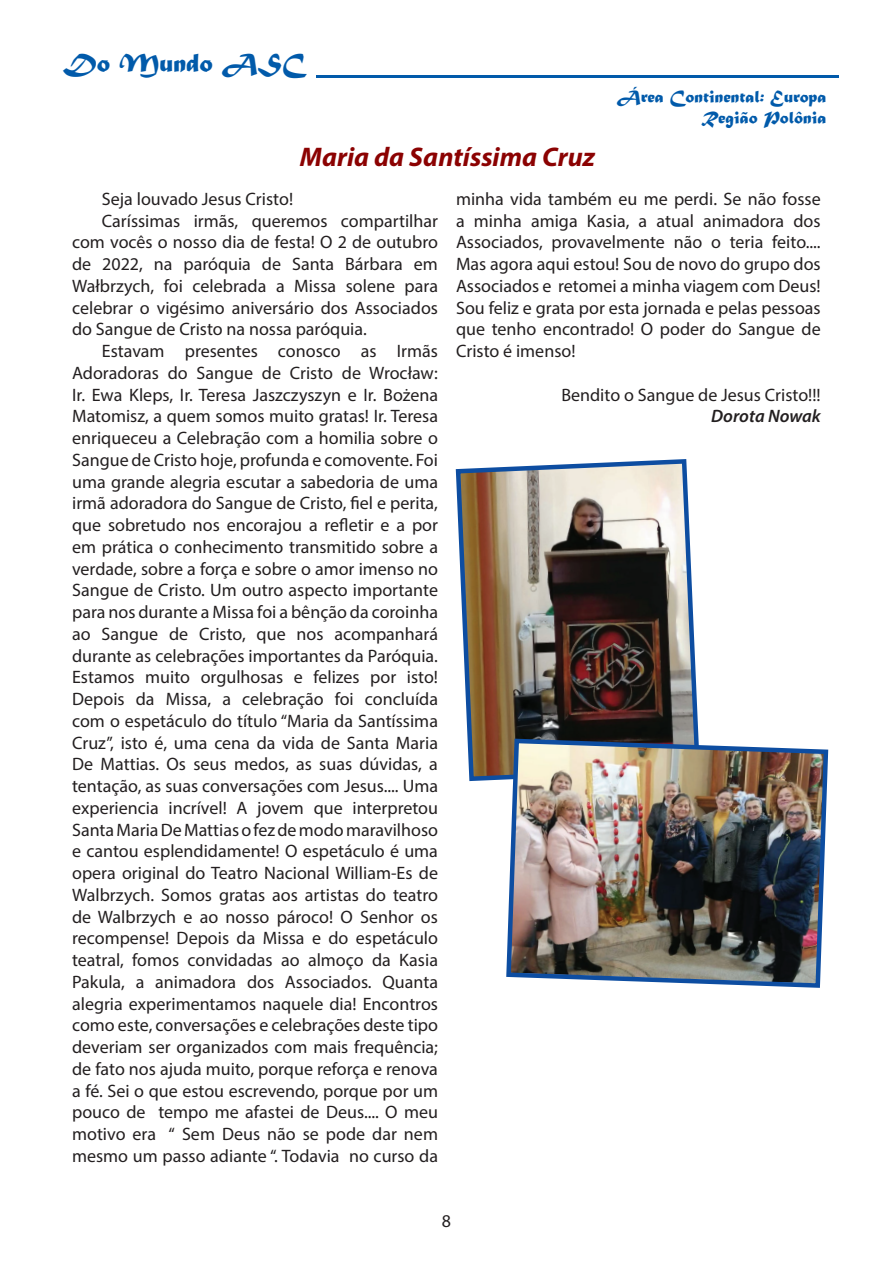
<style>
.page{position:relative;width:893px;height:1263px;background:#fff}
.page>*{position:absolute;margin:0;border:0;box-sizing:border-box;transform-origin:0 0}
.t1{font:italic 700 27px "Myriad Pro";color:#8b0202}
.t2{font:27px "Matura MT Script Capitals";color:#015aaa}
.t3{font:18px/21.8px "Myriad Pro";color:#231f20;text-align:justify}
.t4{font:18px/21.6px "Matura MT Script Capitals";color:#015aaa;text-align:right}
.t5{font:italic 600 18px "Myriad Pro";color:#231f20}
</style>
<div class="page">
<img style="left:455px;top:459px;width:244px;height:323px">
<img style="left:504px;top:736px;width:325px;height:252px">
<hr style="left:316px;top:75px;width:523px;height:3px;background:#015aaa">
<h1 class="t2" style="left:63px;top:46px;width:244px">Do Mundo ASC</h1>
<h1 class="t1" style="left:300px;top:139px;width:297px">Maria da Santíssima Cruz</h1>
<p class="t4" style="left:617px;top:87px;width:211px">Área Continental: Europa<br>Região Polônia</p>
<p class="t3" style="left:102px;top:188px;width:193px">Seja louvado Jesus Cristo!</p>
<p class="t3" style="left:102px;top:209px;width:338px">Caríssimas irmãs, queremos compartilhar</p>
<p class="t3" style="left:72px;top:231px;width:367px">com vocês o nosso dia de festa! O 2 de outubro</p>
<p class="t3" style="left:72px;top:253px;width:367px">de 2022, na paróquia de Santa Bárbara em</p>
<p class="t3" style="left:72px;top:275px;width:367px">Wałbrzych, foi celebrada a Missa solene para</p>
<p class="t3" style="left:72px;top:296px;width:367px">celebrar o vigésimo aniversário dos Associados</p>
<p class="t3" style="left:72px;top:318px;width:296px">do Sangue de Cristo na nossa paróquia.</p>
<p class="t3" style="left:102px;top:340px;width:338px">Estavam presentes conosco as Irmãs</p>
<p class="t3" style="left:72px;top:362px;width:367px">Adoradoras do Sangue de Cristo de Wrocław:</p>
<p class="t3" style="left:72px;top:383px;width:367px">Ir. Ewa Kleps, Ir. Teresa Jaszczyszyn e Ir. Bożena</p>
<p class="t3" style="left:72px;top:405px;width:367px">Matomisz, a quem somos muito gratas! Ir. Teresa</p>
<p class="t3" style="left:72px;top:427px;width:367px">enriqueceu a Celebração com a homilia sobre o</p>
<p class="t3" style="left:72px;top:449px;width:367px">Sangue de Cristo hoje, profunda e comovente. Foi</p>
<p class="t3" style="left:72px;top:470px;width:367px">uma grande alegria escutar a sabedoria de uma</p>
<p class="t3" style="left:72px;top:492px;width:367px">irmã adoradora do Sangue de Cristo, fiel e perita,</p>
<p class="t3" style="left:72px;top:514px;width:367px">que sobretudo nos encorajou a refletir e a por</p>
<p class="t3" style="left:72px;top:536px;width:367px">em prática o conhecimento transmitido sobre a</p>
<p class="t3" style="left:72px;top:557px;width:367px">verdade, sobre a força e sobre o amor imenso no</p>
<p class="t3" style="left:72px;top:579px;width:367px">Sangue de Cristo. Um outro aspecto importante</p>
<p class="t3" style="left:72px;top:601px;width:367px">para nos durante a Missa foi a bênção da coroinha</p>
<p class="t3" style="left:72px;top:623px;width:367px">ao Sangue de Cristo, que nos acompanhará</p>
<p class="t3" style="left:72px;top:644px;width:367px">durante as celebrações importantes da Paróquia.</p>
<p class="t3" style="left:72px;top:666px;width:367px">Estamos muito orgulhosas e felizes por isto!</p>
<p class="t3" style="left:72px;top:688px;width:367px">Depois da Missa, a celebração foi concluída</p>
<p class="t3" style="left:72px;top:710px;width:367px">com o espetáculo do título “Maria da Santíssima</p>
<p class="t3" style="left:72px;top:731px;width:367px">Cruz”, isto é, uma cena da vida de Santa Maria</p>
<p class="t3" style="left:72px;top:753px;width:367px">De Mattias. Os seus medos, as suas dúvidas, a</p>
<p class="t3" style="left:72px;top:775px;width:367px">tentação, as suas conversações com Jesus.... Uma</p>
<p class="t3" style="left:72px;top:797px;width:367px">experiencia incrível! A jovem que interpretou</p>
<p class="t3" style="left:72px;top:818px;width:367px">Santa Maria De Mattias o fez de modo maravilhoso</p>
<p class="t3" style="left:72px;top:840px;width:367px">e cantou esplendidamente! O espetáculo é uma</p>
<p class="t3" style="left:72px;top:862px;width:367px">opera original do Teatro Nacional William-Es de</p>
<p class="t3" style="left:72px;top:884px;width:367px">Walbrzych. Somos gratas aos artistas do teatro</p>
<p class="t3" style="left:72px;top:905px;width:367px">de Walbrzych e ao nosso pároco! O Senhor os</p>
<p class="t3" style="left:72px;top:927px;width:367px">recompense! Depois da Missa e do espetáculo</p>
<p class="t3" style="left:72px;top:949px;width:367px">teatral, fomos convidadas ao almoço da Kasia</p>
<p class="t3" style="left:72px;top:971px;width:367px">Pakula, a animadora dos Associados. Quanta</p>
<p class="t3" style="left:72px;top:992px;width:367px">alegria experimentamos naquele dia! Encontros</p>
<p class="t3" style="left:72px;top:1014px;width:367px">como este, conversações e celebrações deste tipo</p>
<p class="t3" style="left:72px;top:1036px;width:367px">deveriam ser organizados com mais frequência;</p>
<p class="t3" style="left:72px;top:1058px;width:367px">de fato nos ajuda muito, porque reforça e renova</p>
<p class="t3" style="left:72px;top:1079px;width:367px">a fé. Sei o que estou escrevendo, porque por um</p>
<p class="t3" style="left:72px;top:1101px;width:367px">pouco de tempo me afastei de Deus.... O meu</p>
<p class="t3" style="left:72px;top:1123px;width:367px">motivo era “ Sem Deus não se pode dar nem</p>
<p class="t3" style="left:72px;top:1145px;width:367px">mesmo um passo adiante “. Todavia no curso da</p>
<p class="t3" style="left:456px;top:188px;width:366px">minha vida também eu me perdi. Se não fosse a minha amiga Kasia, a atual animadora dos Associados, provavelmente não o teria feito....<br>Mas agora aqui estou! Sou de novo do grupo dos Associados e retomei a minha viagem com Deus!<br>Sou feliz e grata por esta jornada e pelas pessoas que tenho encontrado! O poder do Sangue de Cristo é imenso!</p>
<p class="t3" style="left:561px;top:383px;width:261px">Bendito o Sangue de Jesus Cristo!!!</p>
<p class="t5" style="left:711px;top:405px;width:111px">Dorota Nowak</p>
<p class="t3" style="left:442px;top:1209px;width:11px">8</p>
</div>
